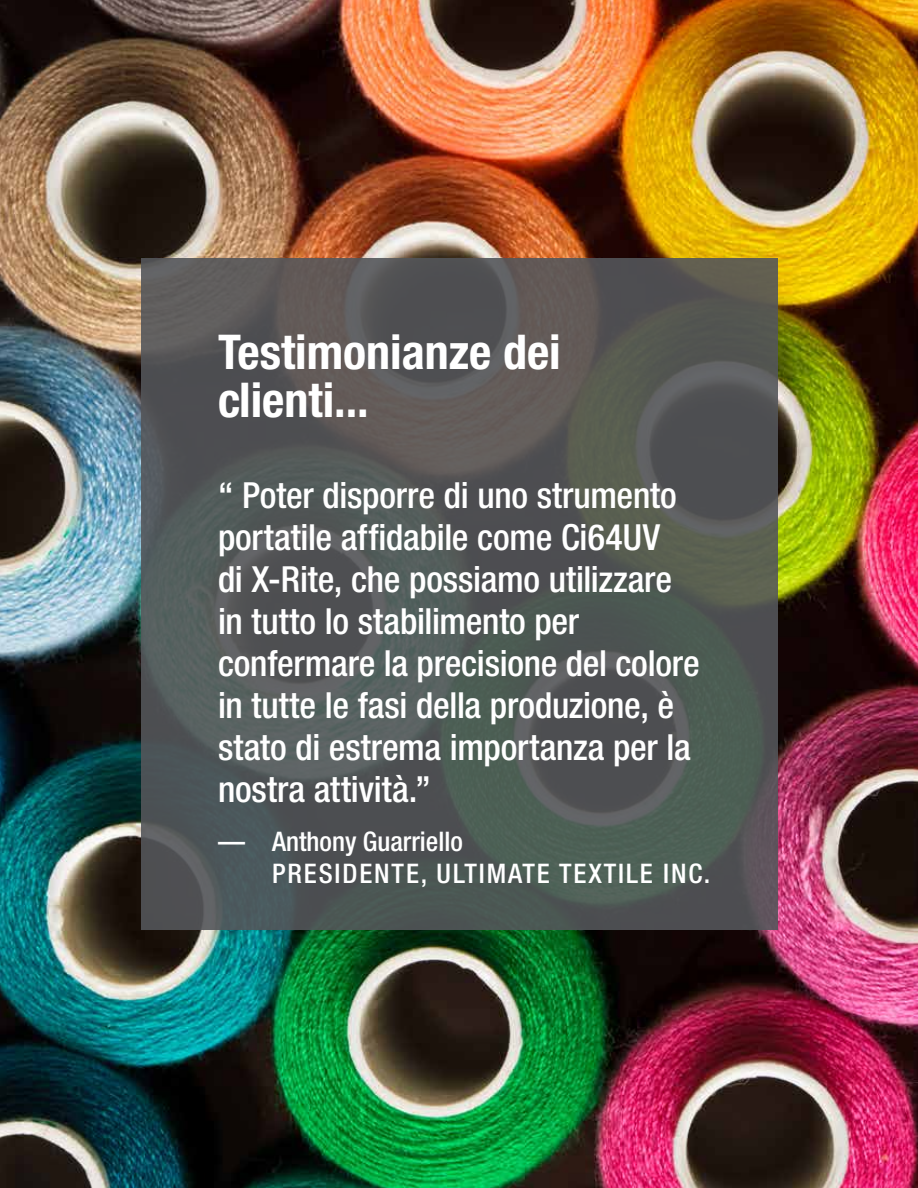
<style>
.page{position:relative;width:918px;height:1188px;background:#fff}
.page>*{position:absolute;margin:0;border:0;box-sizing:border-box;transform-origin:0 0}
.t1{font:700 condensed 48px/48px "Helvetica Neue LT Pro";color:#fff}
.t2{font:500 condensed 36px/42px "Helvetica Neue LT Std";letter-spacing:-.005em;color:#fff}
.t3{font:500 condensed 27px/32.4px "Helvetica Neue LT Std";letter-spacing:.07em;color:#fff}
</style>
<div class="page">
<img style="left:0;top:0;width:918px;height:1188px">
<svg style="left:141px;top:258px;width:636px;height:672px;background:#535757"></svg>
<h1 class="t1" style="left:218px;top:327px;width:344px">Testimonianze dei clienti...</h1>
<p class="t2" style="left:218px;top:473px;width:483px">“ Poter disporre di uno strumento portatile affidabile come Ci64UV<br>di X-Rite, che possiamo utilizzare in tutto lo stabilimento per confermare la precisione del colore in tutte le fasi della produzione, è stato di estrema importanza per la nostra attività.”</p>
<p class="t3" style="left:272px;top:824px;width:440px;text-indent:-54px">— Anthony Guarriello<br>PRESIDENTE, ULTIMATE TEXTILE INC.</p>
</div>
